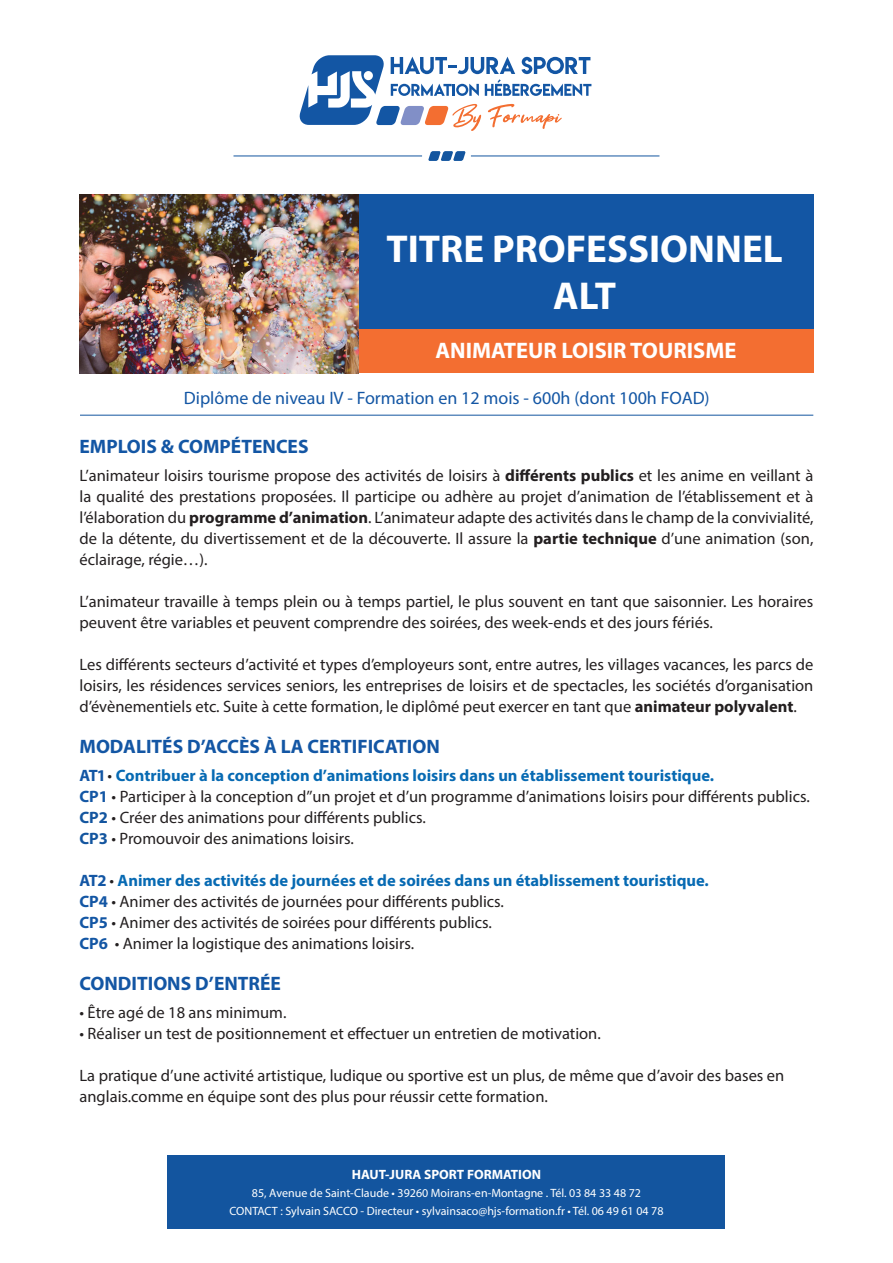
<style>
.page{position:relative;width:893px;height:1263px;background:#fff}
.page>*{position:absolute;margin:0;border:0;box-sizing:border-box;transform-origin:0 0}
.t1{font:700 39px/46.8px "Myriad Pro";color:#fff;text-align:center}
.t2{font:700 22.5px "Myriad Pro";color:#fff}
.t3{font:700 19.5px "Myriad Pro";color:#1356a4}
.t4{font:18px "Myriad Pro";color:#1356a4}
.t5{font:16.5px/21px "Myriad Pro";color:#231f20}
.t6{font:700 13.5px "Myriad Pro";color:#fff}
.t7{font:12px/18px "Myriad Pro";color:#fff;text-align:center}
.s1{font-weight:700}
.s2{font-weight:700;color:#1356a4}
.s3{font-weight:700;color:#076ab3}
.s4{font-weight:700;color:#13559f}
</style>
<div class="page">
<div style="left:350px;top:195px;width:463px;height:144px;background:#1356a4"></div>
<div style="left:350px;top:330px;width:463px;height:43px;background:#f36e31"></div>
<img style="left:80px;top:195px;width:278px;height:178px">
<hr style="left:80px;top:415px;width:733px;height:1px;background:#13559f">
<svg style="left:300px;top:55px;width:291px;height:76px"></svg>
<hr style="left:233px;top:156px;width:189px;height:1px;background:#13559f">
<hr style="left:471px;top:156px;width:188px;height:1px;background:#13559f">
<svg style="left:428px;top:151px;width:38px;height:10px"></svg>
<div style="left:168px;top:1155px;width:557px;height:74px;background:#13559f"></div>
<h1 class="t1" style="left:386px;top:224px;width:398px">TITRE PROFESSIONNEL<br>ALT</h1>
<h2 class="t2" style="left:435px;top:335px;width:303px">ANIMATEUR LOISIR TOURISME</h2>
<p class="t4" style="left:184px;top:387px;width:527px">Diplôme de niveau IV - Formation en 12 mois - 600h (dont 100h FOAD)</p>
<p class="t3" style="left:80px;top:433px;width:231px">EMPLOIS &amp; COMPÉTENCES</p>
<p class="t5" style="left:80px;top:465px;width:735px;text-align:justify">L’animateur loisirs tourisme propose des activités de loisirs à <span class="s1">différents publics</span> et les anime en veillant à la qualité des prestations proposées. Il participe ou adhère au projet d’animation de l’établissement et à l’élaboration du <span class="s1">programme d’animation</span>. L’animateur adapte des activités dans le champ de la convivialité, de la détente, du divertissement et de la découverte. Il assure la <span class="s1">partie technique</span> d’une animation (son, éclairage, régie…).</p>
<p class="t5" style="left:80px;top:591px;width:735px">L’animateur travaille à temps plein ou à temps partiel, le plus souvent en tant que saisonnier. Les horaires peuvent être variables et peuvent comprendre des soirées, des week-ends et des jours fériés.</p>
<p class="t5" style="left:80px;top:654px;width:735px;text-align:justify">Les différents secteurs d’activité et types d’employeurs sont, entre autres, les villages vacances, les parcs de loisirs, les résidences services seniors, les entreprises de loisirs et de spectacles, les sociétés d’organisation d’évènementiels etc. Suite à cette formation, le diplômé peut exercer en tant que <span class="s1">animateur polyvalent</span>.</p>
<p class="t3" style="left:80px;top:733px;width:362px">MODALITÉS D’ACCÈS À LA CERTIFICATION</p>
<p class="t5" style="left:80px;top:765px;width:732px"><span class="s2">AT1</span> • <span class="s3">Contribuer à la conception d’animations loisirs dans un établissement touristique.<br></span><span class="s2">CP1</span> • Participer à la conception d’’un projet et d’un programme d’animations loisirs pour différents publics.<br><span class="s4">CP2</span> • Créer des animations pour différents publics.<br><span class="s4">CP3</span> • Promouvoir des animations loisirs.</p>
<p class="t5" style="left:80px;top:870px;width:631px"><span class="s2">AT2</span> • <span class="s3">Animer des activités de journées et de soirées dans un établissement touristique.<br></span><span class="s2">CP4</span> • Animer des activités de journées pour différents publics.<br><span class="s2">CP5</span> • Animer des activités de soirées pour différents publics.<br><span class="s2">CP6</span> • Animer la logistique des animations loisirs.</p>
<p class="t3" style="left:80px;top:970px;width:203px">CONDITIONS D’ENTRÉE</p>
<p class="t5" style="left:80px;top:1002px;width:208px">• Être agé de 18 ans minimum.</p>
<p class="t5" style="left:80px;top:1023px;width:523px">• Réaliser un test de positionnement et effectuer un entretien de motivation.</p>
<p class="t5" style="left:80px;top:1065px;width:706px">La pratique d’une activité artistique, ludique ou sportive est un plus, de même que d’avoir des bases en anglais.comme en équipe sont des plus pour réussir cette formation.</p>
<p class="t6" style="left:352px;top:1166px;width:191px">HAUT-JURA SPORT FORMATION</p>
<p class="t7" style="left:229px;top:1184px;width:436px">85, Avenue de Saint-Claude • 39260 Moirans-en-Montagne . Tél. 03 84 33 48 72<br>CONTACT : Sylvain SACCO - Directeur • sylvainsaco@hjs-formation.fr • Tél. 06 49 61 04 78</p>
</div>
